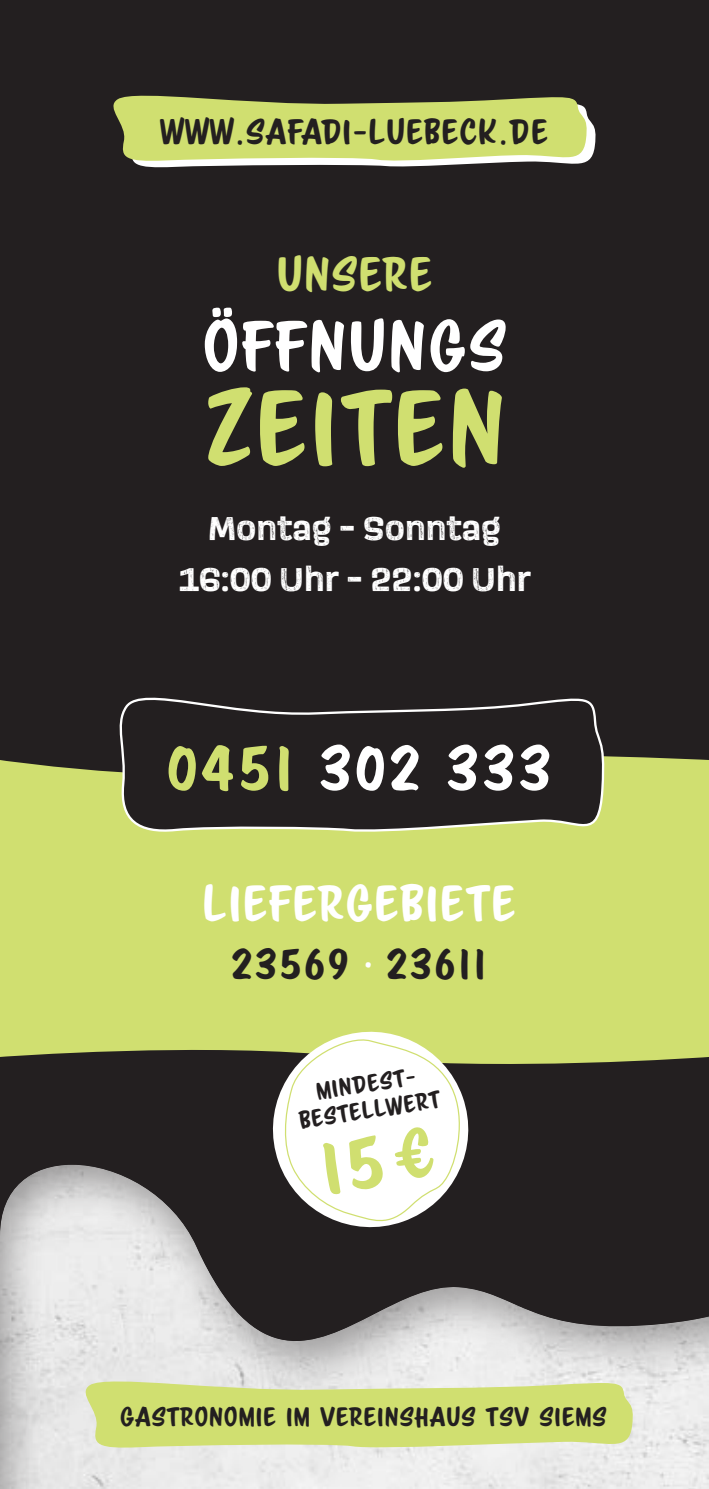
<style>
.page{position:relative;width:709px;height:1489px;background:#fff}
.page>*{position:absolute;margin:0;border:0;box-sizing:border-box;transform-origin:0 0}
.t1{font:94.5px "Scriptorama Markdown JF";letter-spacing:.05em;color:#d0df70}
.t2{font:62.75px "Scriptorama Markdown JF";letter-spacing:.05em;color:#fff}
.t3{font:55.25px "Scriptorama Markdown JF";letter-spacing:.05em;color:#fff}
.t4{font:45px "Scriptorama Markdown JF";letter-spacing:.05em;color:#fff}
.t5{font:43px "Scriptorama Markdown JF";letter-spacing:.05em;color:#d0df70}
.t6{font:37.5px "Scriptorama Markdown JF";letter-spacing:.05em;color:#231f20}
.t7{font:700 34px "Scarlet Wood";color:#fff}
.t8{font:31.25px "Scriptorama Markdown JF";letter-spacing:.05em;color:#231f20}
.t9{font:23.5px "Scriptorama Markdown JF";letter-spacing:.05em;color:#231f20}
.t10{font:21.75px/26px "Scriptorama Markdown JF";color:#231f20;text-align:center}
.s1{color:#d0df70}
.s2{color:#fff}
</style>
<div class="page">
<div style="left:0;top:0;width:709px;height:1488px;background:#231f20"></div>
<div style="left:0;top:1040px;width:709px;height:448px;background:#231f20;opacity:.4"></div>
<div style="left:0;top:756px;width:709px;height:316px;background:#d0df70"></div>
<svg style="left:76px;top:1374px;width:559px;height:79px;background:#d7e293"></svg>
<svg style="left:113px;top:95px;width:483px;height:73px;background:#bbc672"></svg>
<svg style="left:114px;top:697px;width:494px;height:147px"></svg>
<svg style="left:260px;top:1019px;width:220px;height:220px"></svg>
<svg style="left:282px;top:1032px;width:185px;height:195px;background:#e0e1d8"></svg>
<p class="t8" style="left:160px;top:112px;width:388px">WWW.SAFADI-LUEBECK.DE</p>
<p class="t5" style="left:277px;top:246px;width:156px">UNSERE</p>
<p class="t2" style="left:203px;top:305px;width:303px">ÖFFNUNGS</p>
<p class="t1" style="left:205px;top:366px;width:301px">ZEITEN</p>
<p class="t7" style="left:208px;top:505px;width:294px">Montag - Sonntag</p>
<p class="t7" style="left:178px;top:555px;width:354px">16:00 Uhr - 22:00 Uhr</p>
<p class="t3" style="left:167px;top:732px;width:386px"><span class="s1">0451</span> 302 333</p>
<p class="t4" style="left:203px;top:874px;width:314px">LIEFERGEBIETE</p>
<p class="t6" style="left:231px;top:939px;width:257px">23569 <span class="s2">·</span> 23611</p>
<p class="t10" style="left:293px;top:1082px;width:144px;rotate:-9deg">MINDEST-<br>BESTELLWERT</p>
<p class="t9" style="left:120px;top:1401px;width:487px">GASTRONOMIE IM VEREINSHAUS TSV SIEMS</p>
</div>
